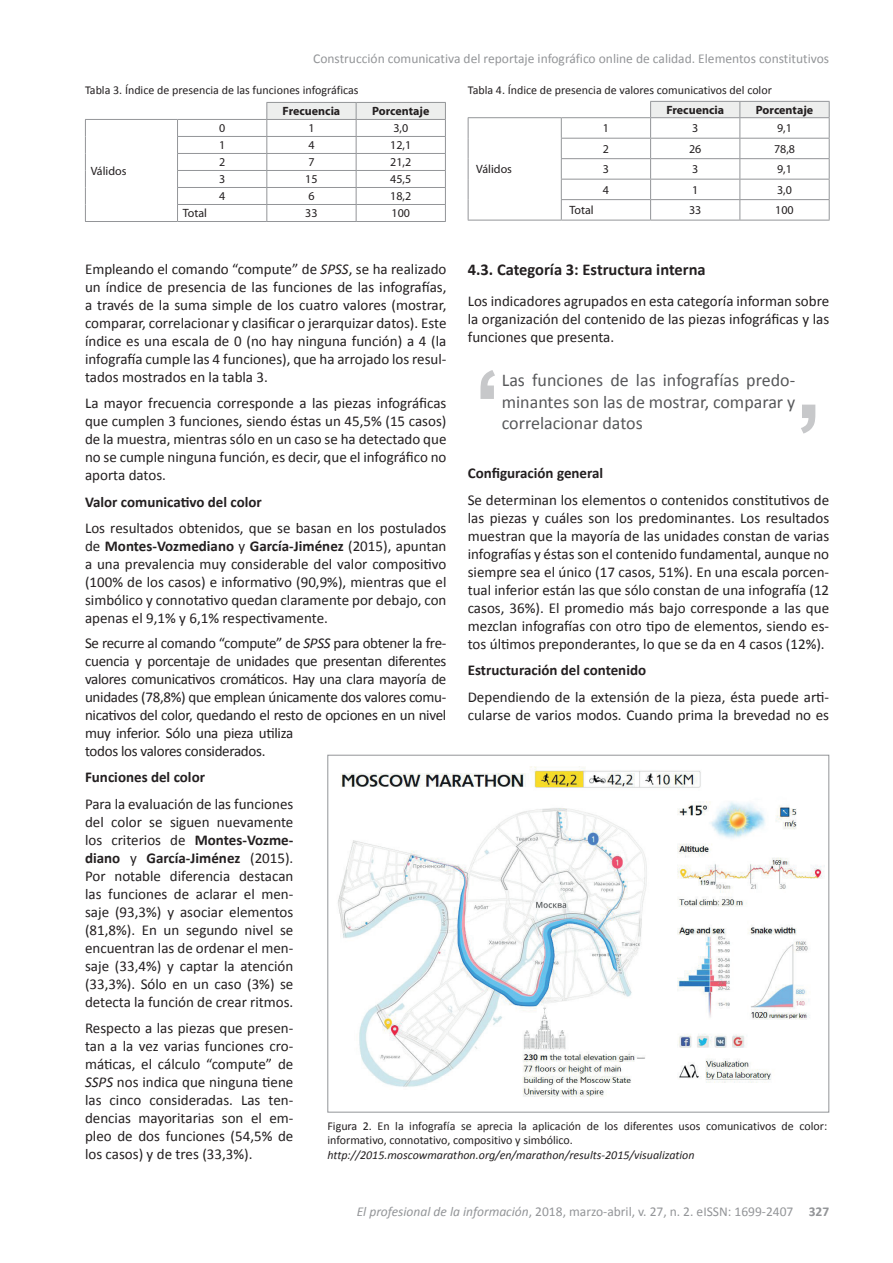
<style>
.page{position:relative;width:893px;height:1263px;background:#fff}
.page>*{position:absolute;margin:0;border:0;box-sizing:border-box;transform-origin:0 0}
.t1{font:18px/21.6px "Calibri";color:#57585a;text-align:justify}
.t2{font:700 16.5px "Calibri";color:#231f20}
.t3{font:15px/18px "Calibri";letter-spacing:-.005em;color:#231f20;text-align:justify}
.t4{font:700 15px "Calibri";color:#231f20}
.t5{font:13.5px "Calibri";color:#939598}
.t6{font:12px/14.4px "Calibri";color:#231f20}
.t7{font:12px "Myriad Pro";color:#231f20}
.t8{font:italic 12px "Calibri";color:#231f20}
.t9{font:700 12px "Myriad Pro";color:#231f20}
.s1{font-style:italic}
.s2{font-weight:700}
</style>
<div class="page">
<hr style="left:177px;top:136px;width:90px;height:1px;background:#939598">
<hr style="left:177px;top:153px;width:90px;height:1px;background:#939598">
<hr style="left:177px;top:170px;width:90px;height:1px;background:#939598">
<hr style="left:177px;top:187px;width:90px;height:1px;background:#939598">
<svg style="left:85px;top:120px;width:1px;height:101px"></svg>
<hr style="left:177px;top:204px;width:90px;height:1px;background:#939598">
<svg style="left:177px;top:120px;width:1px;height:101px"></svg>
<hr style="left:85px;top:221px;width:93px;height:1px;background:#939598">
<hr style="left:178px;top:221px;width:89px;height:1px;background:#939598">
<hr style="left:267px;top:221px;width:89px;height:1px;background:#939598">
<hr style="left:356px;top:221px;width:90px;height:1px;background:#939598">
<svg style="left:266px;top:102px;width:180px;height:119px"></svg>
<hr style="left:85px;top:119px;width:93px;height:1px;background:#939598">
<hr style="left:178px;top:119px;width:89px;height:1px;background:#939598">
<hr style="left:561px;top:138px;width:90px;height:1px;background:#939598">
<hr style="left:561px;top:158px;width:90px;height:1px;background:#939598">
<hr style="left:561px;top:179px;width:90px;height:1px;background:#939598">
<svg style="left:468px;top:118px;width:1px;height:102px"></svg>
<hr style="left:561px;top:199px;width:90px;height:1px;background:#939598">
<svg style="left:561px;top:118px;width:1px;height:102px"></svg>
<hr style="left:468px;top:220px;width:93px;height:1px;background:#939598">
<hr style="left:561px;top:220px;width:90px;height:1px;background:#939598">
<hr style="left:651px;top:220px;width:89px;height:1px;background:#939598">
<hr style="left:740px;top:220px;width:90px;height:1px;background:#939598">
<svg style="left:650px;top:101px;width:180px;height:119px"></svg>
<hr style="left:468px;top:117px;width:93px;height:1px;background:#939598">
<hr style="left:561px;top:117px;width:90px;height:1px;background:#939598">
<img style="left:338px;top:767px;width:487px;height:330px">
<svg style="left:801px;top:405px;width:14px;height:29px"></svg>
<svg style="left:480px;top:370px;width:15px;height:29px"></svg>
<p class="t5" style="left:313px;top:50px;width:517px">Construcción comunicativa del reportaje infográfico online de calidad. Elementos constitutivos</p>
<p class="t6" style="left:85px;top:83px;width:275px">Tabla 3. Índice de presencia de las funciones infográficas</p>
<p class="t6" style="left:468px;top:83px;width:306px">Tabla 4. Índice de presencia de valores comunicativos del color</p>
<p class="t9" style="left:283px;top:104px;width:59px">Frecuencia</p>
<p class="t9" style="left:372px;top:104px;width:59px">Porcentaje</p>
<p class="t9" style="left:666px;top:102px;width:59px">Frecuencia</p>
<p class="t9" style="left:756px;top:102px;width:59px">Porcentaje</p>
<p class="t7" style="left:91px;top:164px;width:37px">Válidos</p>
<p class="t7" style="left:219px;top:121px;width:8px">0</p>
<p class="t7" style="left:308px;top:121px;width:8px">1</p>
<p class="t7" style="left:393px;top:121px;width:16px">3,0</p>
<p class="t7" style="left:219px;top:138px;width:8px">1</p>
<p class="t7" style="left:308px;top:138px;width:8px">4</p>
<p class="t7" style="left:390px;top:138px;width:22px">12,1</p>
<p class="t7" style="left:219px;top:155px;width:8px">2</p>
<p class="t7" style="left:308px;top:155px;width:8px">7</p>
<p class="t7" style="left:390px;top:155px;width:22px">21,2</p>
<p class="t7" style="left:219px;top:172px;width:8px">3</p>
<p class="t7" style="left:305px;top:172px;width:14px">15</p>
<p class="t7" style="left:390px;top:172px;width:22px">45,5</p>
<p class="t7" style="left:219px;top:189px;width:8px">4</p>
<p class="t7" style="left:308px;top:189px;width:8px">6</p>
<p class="t7" style="left:390px;top:189px;width:22px">18,2</p>
<p class="t7" style="left:476px;top:162px;width:37px">Válidos</p>
<p class="t7" style="left:603px;top:121px;width:8px">1</p>
<p class="t7" style="left:692px;top:121px;width:8px">3</p>
<p class="t7" style="left:777px;top:121px;width:16px">9,1</p>
<p class="t7" style="left:603px;top:141px;width:8px">2</p>
<p class="t7" style="left:689px;top:141px;width:14px">26</p>
<p class="t7" style="left:774px;top:141px;width:22px">78,8</p>
<p class="t7" style="left:603px;top:162px;width:8px">3</p>
<p class="t7" style="left:692px;top:162px;width:8px">3</p>
<p class="t7" style="left:777px;top:162px;width:16px">9,1</p>
<p class="t7" style="left:603px;top:182px;width:8px">4</p>
<p class="t7" style="left:692px;top:182px;width:8px">1</p>
<p class="t7" style="left:777px;top:182px;width:16px">3,0</p>
<p class="t7" style="left:183px;top:206px;width:26px">Total</p>
<p class="t7" style="left:305px;top:206px;width:14px">33</p>
<p class="t7" style="left:392px;top:206px;width:20px">100</p>
<p class="t7" style="left:569px;top:203px;width:26px">Total</p>
<p class="t7" style="left:689px;top:203px;width:14px">33</p>
<p class="t7" style="left:775px;top:203px;width:20px">100</p>
<p class="t3" style="left:85px;top:260px;width:363px">Empleando el comando “compute” de <span class="s1">SPSS</span>, se ha realizado un índice de presencia de las funciones de las infografías, a través de la suma simple de los cuatro valores (mostrar, comparar, correlacionar y clasificar o jerarquizar datos). Este índice es una escala de 0 (no hay ninguna función) a 4 (la infografía cumple las 4 funciones), que ha arrojado los resul&shy;tados mostrados en la tabla 3.</p>
<p class="t3" style="left:85px;top:394px;width:363px">La mayor frecuencia corresponde a las piezas infográficas que cumplen 3 funciones, siendo éstas un 45,5% (15 casos) de la muestra, mientras sólo en un caso se ha detectado que no se cumple ninguna función, es decir, que el infográfico no aporta datos.</p>
<p class="t4" style="left:85px;top:492px;width:178px">Valor comunicativo del color</p>
<p class="t3" style="left:85px;top:519px;width:363px">Los resultados obtenidos, que se basan en los postulados de <span class="s2">Montes-Vozmediano</span> y <span class="s2">García-Jiménez</span> (2015), apuntan a una prevalencia muy considerable del valor compositivo (100% de los casos) e informativo (90,9%), mientras que el simbólico y connotativo quedan claramente por debajo, con apenas el 9,1% y 6,1% respectivamente.</p>
<p class="t3" style="left:85px;top:634px;width:363px;text-align:left">Se recurre al comando “compute” de <span class="s1">SPSS</span> para obtener la fre&shy;cuencia y porcentaje de unidades que presentan diferentes valores comunicativos cromáticos. Hay una clara mayoría de unidades (78,8%) que emplean únicamente dos valores comu&shy;nicativos del color, quedando el resto de opciones en un nivel muy inferior. Sólo una pieza utiliza<br>todos los valores considerados.</p>
<p class="t4" style="left:85px;top:768px;width:122px">Funciones del color</p>
<p class="t3" style="left:85px;top:795px;width:210px">Para la evaluación de las funciones del color se siguen nuevamente los criterios de <span class="s2">Montes-Vozme&shy;diano</span> y <span class="s2">García-Jiménez</span> (2015).<br>Por notable diferencia destacan las funciones de aclarar el men&shy;saje (93,3%) y asociar elementos (81,8%). En un segundo nivel se encuentran las de ordenar el men&shy;saje (33,4%) y captar la atención (33,3%). Sólo en un caso (3%) se detecta la función de crear ritmos.</p>
<p class="t3" style="left:85px;top:1019px;width:210px">Respecto a las piezas que presen&shy;tan a la vez varias funciones cro&shy;máticas, el cálculo “compute” de <span class="s1">SSPS</span> nos indica que ninguna tiene las cinco consideradas. Las ten&shy;dencias mayoritarias son el em&shy;pleo de dos funciones (54,5% de los casos) y de tres (33,3%).</p>
<p class="t2" style="left:468px;top:259px;width:239px">4.3. Categoría 3: Estructura interna</p>
<p class="t3" style="left:468px;top:292px;width:363px">Los indicadores agrupados en esta categoría informan sobre la organización del contenido de las piezas infográficas y las funciones que presenta.</p>
<p class="t1" style="left:502px;top:369px;width:295px">Las funciones de las infografías predo&shy;minantes son las de mostrar, comparar y correlacionar datos</p>
<p class="t4" style="left:468px;top:464px;width:137px">Configuración general</p>
<p class="t3" style="left:468px;top:491px;width:363px">Se determinan los elementos o contenidos constitutivos de las piezas y cuáles son los predominantes. Los resultados muestran que la mayoría de las unidades constan de varias infografías y éstas son el contenido fundamental, aunque no siempre sea el único (17 casos, 51%). En una escala porcen&shy;tual inferior están las que sólo constan de una infografía (12 casos, 36%). El promedio más bajo corresponde a las que mezclan infografías con otro tipo de elementos, siendo es&shy;tos últimos preponderantes, lo que se da en 4 casos (12%).</p>
<p class="t4" style="left:468px;top:661px;width:180px">Estructuración del contenido</p>
<p class="t3" style="left:468px;top:688px;width:363px">Dependiendo de la extensión de la pieza, ésta puede arti&shy;cularse de varios modos. Cuando prima la brevedad no es</p>
<p class="t6" style="left:327px;top:1119px;width:501px">Figura 2. En la infografía se aprecia la aplicación de los diferentes usos comunicativos de color: informativo, connotativo, compositivo y simbólico.</p>
<p class="t8" style="left:327px;top:1146px;width:369px">http://2015.moscowmarathon.org/en/marathon/results-2015/visualization</p>
<p class="t5" style="left:357px;top:1203px;width:474px"><span class="s1">El profesional de la información</span>, 2018, marzo-abril, v. 27, n. 2. eISSN: 1699-2407 <span class="s2">327</span></p>
</div>
